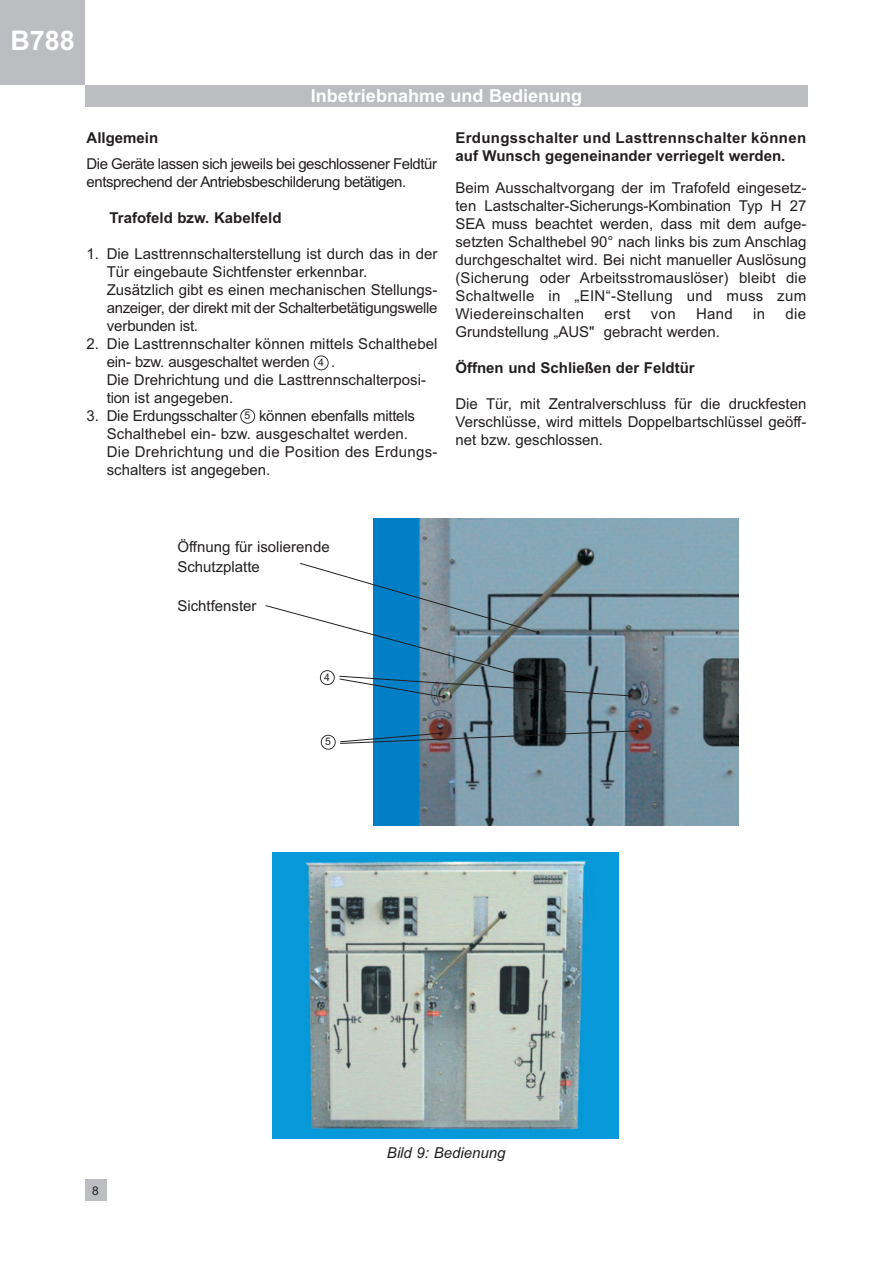
<style>
.page{position:relative;width:893px;height:1263px;background:#fff}
.page>*{position:absolute;margin:0;border:0;box-sizing:border-box;transform-origin:0 0}
.t1{font:700 27px "Arial";color:#fff}
.t2{font:700 18px "Arial";color:#fff}
.t3{font:15px/18px "Arial";color:#231f20}
.t4{font:15px/18px "Arial";letter-spacing:-.03em;color:#231f20}
.t5{font:700 15px/18px "Arial";letter-spacing:.02em;color:#231f20}
.t6{font:700 15px "Arial";color:#231f20}
.t7{font:italic 15px "Arial";color:#231f20}
.t8{font:12px "Arial";color:#231f20}
.t9{font:10.5px "Arial";color:#231f20}
</style>
<div class="page">
<div style="left:85px;top:1179px;width:21px;height:22px;background:#bcbdc0"></div>
<div style="left:0;top:0;width:85px;height:85px;background:#bcbdc0"></div>
<img style="left:272px;top:852px;width:346px;height:287px">
<img style="left:373px;top:519px;width:365px;height:306px">
<div style="left:85px;top:86px;width:723px;height:21px;background:#bcbdc0"></div>
<svg style="left:265px;top:562px;width:367px;height:136px"></svg>
<img style="left:321px;top:730px;width:318px;height:20px">
<svg style="left:314px;top:355px;width:15px;height:15px"></svg>
<svg style="left:240px;top:409px;width:15px;height:15px"></svg>
<h1 class="t1" style="left:10px;top:24px;width:66px">B788</h1>
<p class="t2" style="left:311px;top:85px;width:273px">Inbetriebnahme und Bedienung</p>
<p class="t6" style="left:87px;top:129px;width:73px">Allgemein</p>
<p class="t4" style="left:87px;top:155px;width:352px">Die Geräte lassen sich jeweils bei geschlossener Feldtür entsprechend der Antriebsbeschilderung betätigen.</p>
<p class="t6" style="left:110px;top:209px;width:173px">Trafofeld bzw. Kabelfeld</p>
<p class="t3" style="left:107px;top:245px;width:332px;text-indent:-20px">1. Die Lasttrennschalterstellung ist durch das in der Tür eingebaute Sichtfenster erkennbar.<br>Zusätzlich gibt es einen mechanischen Stellungs&shy;anzeiger, der direkt mit der Schalterbetätigungswelle verbunden ist.</p>
<p class="t3" style="left:107px;top:335px;width:332px;text-indent:-20px">2. Die Lasttrennschalter können mittels Schalthebel ein- bzw. ausgeschaltet werden</p>
<p class="t9" style="left:318px;top:356px;width:7px">4</p>
<p class="t3" style="left:107px;top:353px;width:321px;text-indent:225px">.<br>Die Drehrichtung und die Lasttrennschalterposi&shy;tion ist angegeben.</p>
<p class="t3" style="left:87px;top:407px;width:153px">3. Die Erdungsschalter</p>
<p class="t3" style="left:107px;top:407px;width:332px;text-indent:152px">können ebenfalls mittels Schalthebel ein- bzw. ausgeschaltet werden.<br>Die Drehrichtung und die Position des Erdungs&shy;schalters ist angegeben.</p>
<p class="t9" style="left:245px;top:410px;width:7px">5</p>
<p class="t5" style="left:455px;top:129px;width:352px">Erdungsschalter und Lasttrennschalter können auf Wunsch gegeneinander verriegelt werden.</p>
<p class="t3" style="left:455px;top:179px;width:352px;text-align:justify">Beim Ausschaltvorgang der im Trafofeld eingesetz&shy;ten Lastschalter-Sicherungs-Kombination Typ H 27<br>SEA muss beachtet werden, dass mit dem aufge&shy;setzten Schalthebel 90° nach links bis zum Anschlag durchgeschaltet wird. Bei nicht manueller Auslösung (Sicherung oder Arbeitsstromauslöser) bleibt die Schaltwelle in „EIN“-Stellung und muss zum Wiedereinschalten</p>
<p class="t3" style="left:604px;top:305px;width:27px">erst</p>
<p class="t3" style="left:651px;top:305px;width:26px">von</p>
<p class="t3" style="left:696px;top:305px;width:38px">Hand</p>
<p class="t3" style="left:753px;top:305px;width:13px">in</p>
<p class="t3" style="left:786px;top:305px;width:22px">die</p>
<p class="t3" style="left:455px;top:323px;width:266px">Grundstellung „AUS" gebracht werden.</p>
<p class="t6" style="left:455px;top:359px;width:241px">Öffnen und Schließen der Feldtür</p>
<p class="t3" style="left:455px;top:395px;width:352px;text-align:justify">Die Tür, mit Zentralverschluss für die druckfesten Verschlüsse, wird mittels Doppelbartschlüssel geöff&shy;net bzw. geschlossen.</p>
<p class="t3" style="left:177px;top:537px;width:154px;line-height:19.5px">Öffnung für isolierende<br>Schutzplatte</p>
<p class="t3" style="left:177px;top:597px;width:81px">Sichtfenster</p>
<p class="t9" style="left:324px;top:671px;width:7px">4</p>
<p class="t9" style="left:325px;top:736px;width:7px">5</p>
<p class="t3" style="left:442px;top:688px;width:7px">•</p>
<p class="t3" style="left:438px;top:724px;width:7px">•</p>
<p class="t3" style="left:535px;top:624px;width:7px">•</p>
<p class="t3" style="left:628px;top:687px;width:7px">•</p>
<p class="t3" style="left:634px;top:722px;width:7px">•</p>
<p class="t8" style="left:92px;top:1183px;width:8px">8</p>
<p class="t7" style="left:387px;top:1144px;width:120px">Bild 9: Bedienung</p>
</div>
